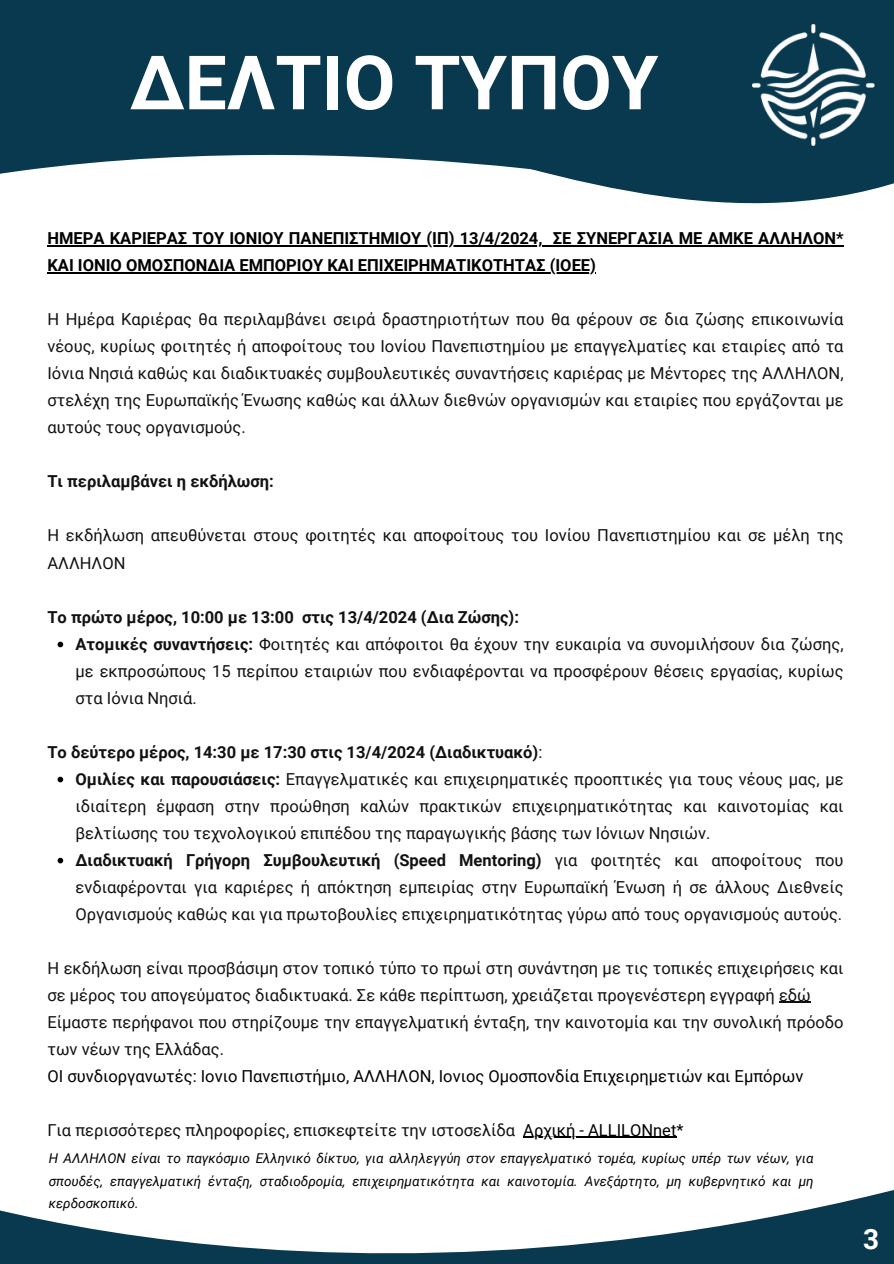
<style>
.page{position:relative;width:894px;height:1264px;background:#fff}
.page>*{position:absolute;margin:0;border:0;box-sizing:border-box;transform-origin:0 0}
.t1{font:700 75px "Roboto";color:#fff}
.t2{font:700 28.05px "Roboto";color:#fff}
.t3{font:16.5px/27px "Roboto";color:#111;text-align:justify}
.t4{font:700 16.5px "Roboto";color:#000}
.t5{font:700 16.5px "Roboto";color:#111}
.t6{font:16.5px "Roboto";color:#000}
.t7{font:italic 13.5px/22.5px "Roboto";color:#000;text-align:justify}
.s1{font-weight:700}
.s2{font-weight:400}
.s3{color:#000}
</style>
<div class="page">
<svg style="left:0;top:0;width:893px;height:274px;fill:#09394f"></svg>
<hr style="left:47px;top:245px;width:495px;height:1px;background:#000">
<hr style="left:552px;top:245px;width:291px;height:1px;background:#000">
<hr style="left:47px;top:272px;width:549px;height:1px;background:#000">
<svg style="left:58px;top:641px;width:5px;height:6px"></svg>
<svg style="left:58px;top:776px;width:5px;height:6px"></svg>
<svg style="left:0;top:1001px;width:893px;height:262px"></svg>
<img style="left:752px;top:24px;width:122px;height:122px">
<h4 class="t1" style="left:130px;top:40px;width:530px">ΔΕΛΤΙΟ ΤΥΠΟΥ</h4>
<p class="t4" style="left:47px;top:229px;width:797px">ΗΜΕΡΑ ΚΑΡΙΕΡΑΣ ΤΟΥ ΙΟΝΙΟΥ ΠΑΝΕΠΙΣΤΗΜΙΟΥ (ΙΠ) 13/4/2024, ΣΕ ΣΥΝΕΡΓΑΣΙΑ ΜΕ ΑΜΚΕ ΑΛΛΗΛΟΝ*</p>
<h1 class="t4" style="left:47px;top:256px;width:550px">ΚΑΙ ΙΟΝΙΟ ΟΜΟΣΠΟΝΔΙΑ ΕΜΠΟΡΙΟΥ ΚΑΙ ΕΠΙΧΕΙΡΗΜΑΤΙΚΟΤΗΤΑΣ (ΙΟΕΕ)</h1>
<h1 class="t3" style="left:47px;top:306px;width:797px">Η Ημέρα Καριέρας θα περιλαμβάνει σειρά δραστηριοτήτων που θα φέρουν σε δια ζώσης επικοινωνία νέους, κυρίως φοιτητές ή αποφοίτους του Ιονίου Πανεπιστημίου με επαγγελματίες και εταιρίες από τα Ιόνια Νησιά καθώς και διαδικτυακές συμβουλευτικές συναντήσεις καριέρας με Μέντορες της ΑΛΛΗΛΟΝ,</h1>
<p class="t3" style="left:47px;top:387px;width:797px">στελέχη της Ευρωπαϊκής Ένωσης καθώς και άλλων διεθνών οργανισμών και εταιρίες που εργάζονται με αυτούς τους οργανισμούς.</p>
<p class="t5" style="left:47px;top:472px;width:228px">Τι περιλαμβάνει η εκδήλωση:</p>
<p class="t3" style="left:47px;top:522px;width:797px">Η εκδήλωση απευθύνεται στους φοιτητές και αποφοίτους του Ιονίου Πανεπιστημίου και σε μέλη της<br>ΑΛΛΗΛΟΝ</p>
<h2 class="t5" style="left:47px;top:607px;width:473px">Το πρώτο μέρος, 10:00 με 13:00 στις 13/4/2024 (Δια Ζώσης):</h2>
<h4 class="t3" style="left:75px;top:630px;width:769px"><span class="s1">Ατομικές συναντήσεις:</span> Φοιτητές και απόφοιτοι θα έχουν την ευκαιρία να συνομιλήσουν δια ζώσης, με εκπροσώπους 15 περίπου εταιριών που ενδιαφέρονται να προσφέρουν θέσεις εργασίας, κυρίως στα Ιόνια Νησιά.</h4>
<h3 class="t5" style="left:47px;top:742px;width:496px">Το δεύτερο μέρος, 14:30 με 17:30 στις 13/4/2024 (Διαδικτυακό)<span class="s2">:</span></h3>
<h4 class="t3" style="left:75px;top:765px;width:769px"><span class="s1">Ομιλίες και παρουσιάσεις:</span> Επαγγελματικές και επιχειρηματικές προοπτικές για τους νέους μας, με ιδιαίτερη έμφαση στην προώθηση καλών πρακτικών επιχειρηματικότητας και καινοτομίας και βελτίωσης του τεχνολογικού επιπέδου της παραγωγικής βάσης των Ιόνιων Νησιών.</h4>
<h3 class="t3" style="left:75px;top:846px;width:769px"><span class="s1">Διαδικτυακή Γρήγορη Συμβουλευτική (Speed Mentoring)</span> για φοιτητές και αποφοίτους που ενδιαφέρονται για καριέρες ή απόκτηση εμπειρίας στην Ευρωπαϊκή Ένωση ή σε άλλους Διεθνείς Οργανισμούς καθώς και για πρωτοβουλίες επιχειρηματικότητας γύρω από τους οργανισμούς αυτούς.</h3>
<h4 class="t3" style="left:47px;top:954px;width:797px;text-align:left">Η εκδήλωση είναι προσβάσιμη στον τοπικό τύπο το πρωί στη συνάντηση με τις τοπικές επιχειρήσεις και σε μέρος του απογεύματος διαδικτυακά. Σε κάθε περίπτωση, χρειάζεται προγενέστερη εγγραφή εδώ Είμαστε περήφανοι που στηρίζουμε την επαγγελματική ένταξη, την καινοτομία και την συνολική πρόοδο των νέων της Ελλάδας.<br><span class="s3">ΟΙ συνδιοργανωτές: Ιονιο Πανεπιστήμιο, ΑΛΛΗΛΟΝ, Ιονιος Ομοσπονδία Επιχειρημετιών και Εμπόρων</span></h4>
<p class="t3" style="left:47px;top:1116px;width:469px">Για περισσότερες πληροφορίες, επισκεφτείτε την ιστοσελίδα</p>
<p class="t6" style="left:523px;top:1120px;width:162px">Αρχική - ALLILONnet*</p>
<h4 class="t7" style="left:49px;top:1147px;width:766px">Η ΑΛΛΗΛΟΝ είναι το παγκόσμιο Ελληνικό δίκτυο, για αλληλεγγύη στον επαγγελματικό τομέα, κυρίως υπέρ των νέων, για σπουδές, επαγγελματική ένταξη, σταδιοδρομία, επιχειρηματικότητα και καινοτομία. Ανεξάρτητο, μη κυβερνητικό και μη κερδοσκοπικό.</h4>
<p class="t2" style="left:863px;top:1222px;width:18px">3</p>
</div>
